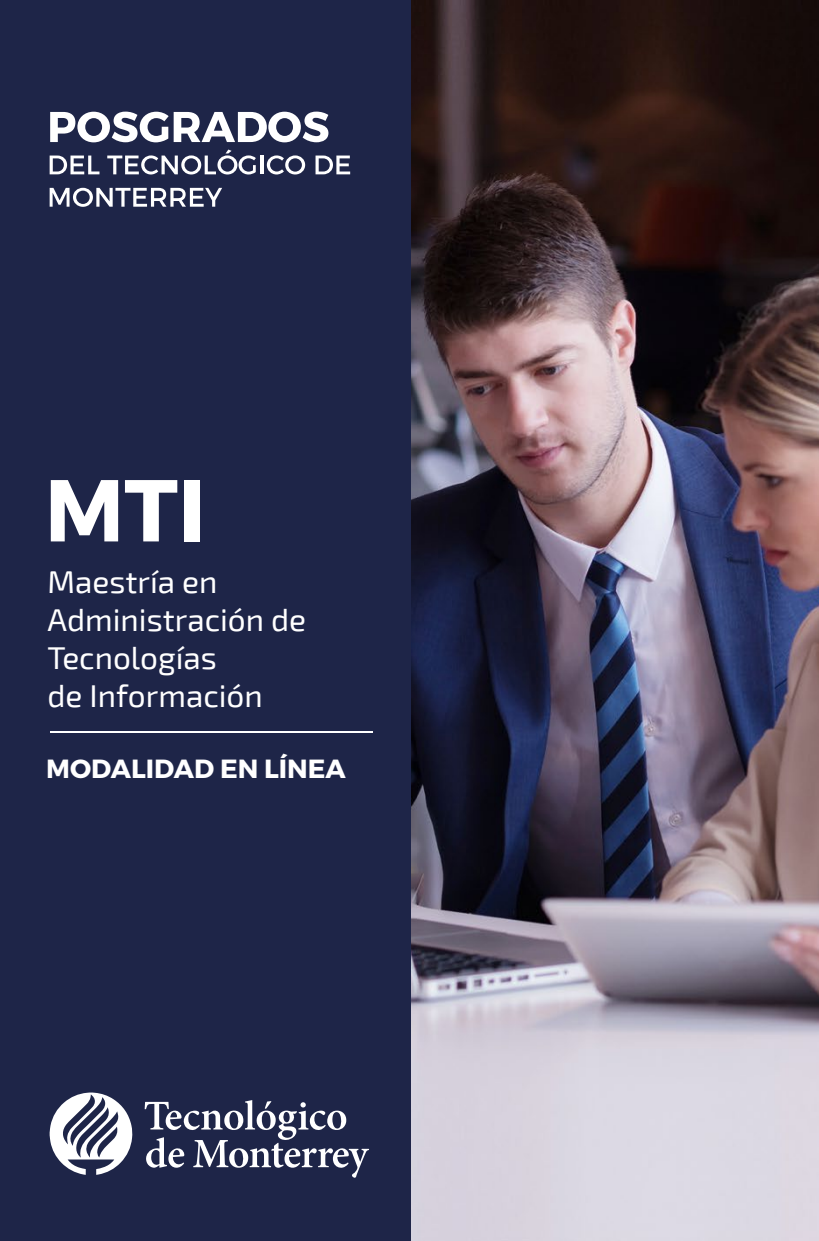
<style>
.page{position:relative;width:819px;height:1241px;background:#fff}
.page>*{position:absolute;margin:0;border:0;box-sizing:border-box;transform-origin:0 0}
.t1{font:700 87.5px "Montserrat";color:#fff}
.t2{font:31.5px/37.8px "Exo 2";color:#fff}
.t3{font:700 26.25px "Montserrat";color:#fff}
</style>
<div class="page">
<div style="left:0;top:0;width:707px;height:1240px;background:#1e2548"></div>
<svg style="left:50px;top:1092px;width:82px;height:82px"></svg>
<svg style="left:145px;top:1100px;width:224px;height:77px"></svg>
<svg style="left:50px;top:112px;width:278px;height:30px"></svg>
<svg style="left:50px;top:155px;width:49px;height:19px"></svg>
<svg style="left:107px;top:149px;width:149px;height:25px"></svg>
<hr style="left:260px;top:155px;width:3px;height:19px;background:#fff">
<svg style="left:267px;top:155px;width:38px;height:19px"></svg>
<svg style="left:315px;top:155px;width:35px;height:19px"></svg>
<svg style="left:50px;top:188px;width:172px;height:19px"></svg>
<hr style="left:50px;top:730px;width:322px;height:2px;background:#fff">
<img style="left:412px;top:0;width:407px;height:1240px">
<h1 class="t1" style="left:45px;top:456px;width:162px">MTI</h1>
<p class="t2" style="left:48px;top:562px;width:260px">Maestría en<br>Administración de<br>Tecnologías<br>de Información</p>
<p class="t3" style="left:46px;top:751px;width:301px">MODALIDAD EN LÍNEA</p>
</div>
